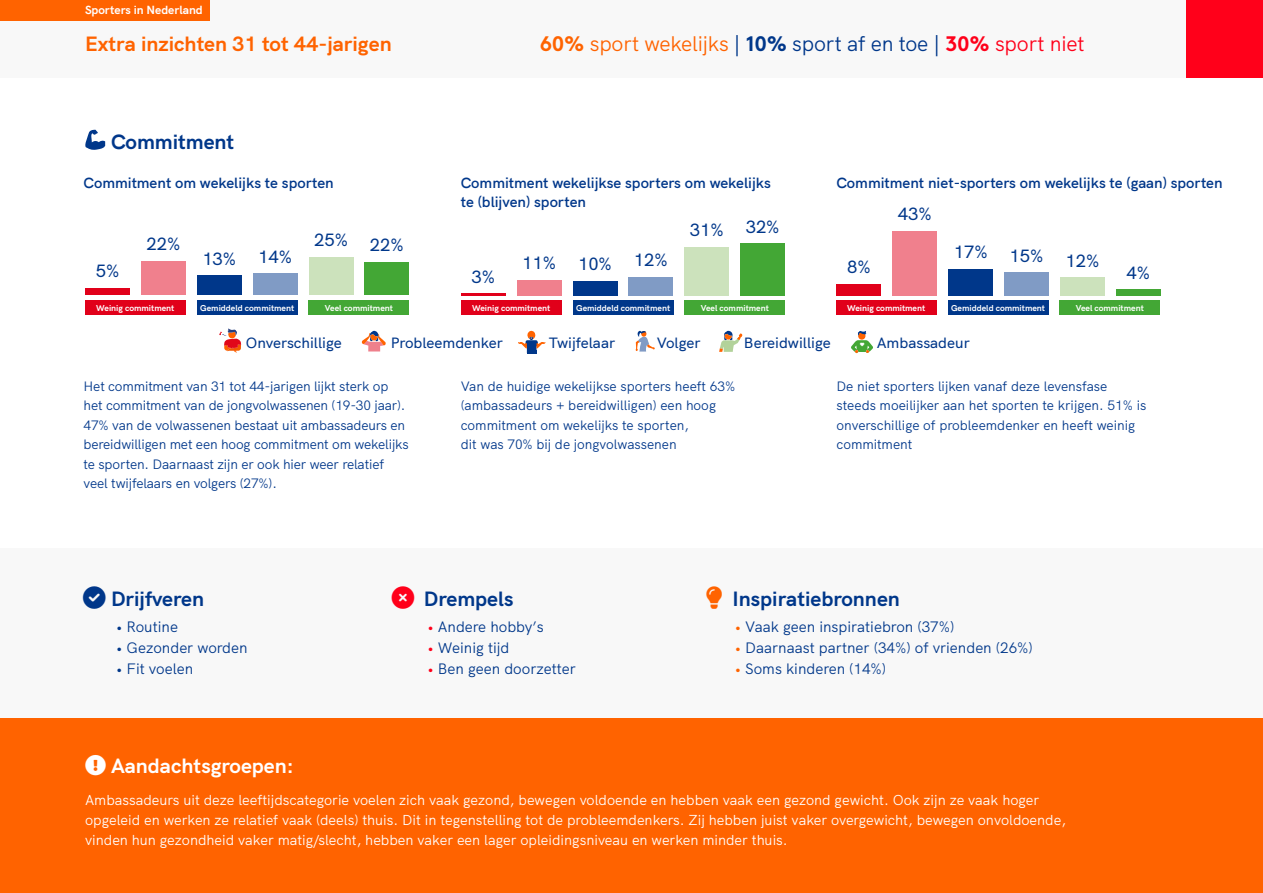
<style>
.page{position:relative;width:1263px;height:893px;background:#fff}
.page>*{position:absolute;margin:0;border:0;box-sizing:border-box;transform-origin:0 0}
.t1{font:21px "HK Grotesk";letter-spacing:-.01em;color:#ff6300}
.t2{font:700 21px "HK Grotesk";color:#00378a}
.t3{font:700 21px "HK Grotesk";color:#ff6300}
.t4{font:700 21px "HK Grotesk";color:#fff}
.t5{font:500 18px "HK Grotesk";color:#00378a}
.t6{font:500 15.15px "HK Grotesk";color:#00378a}
.t7{font:15px "HK Grotesk";color:#00378a}
.t8{font:600 15px/18.3px "HK Grotesk";color:#00378a}
.t9{font:14.25px/20px "HK Grotesk";color:#fff}
.t10{font:13.5px/19.5px "HK Grotesk";letter-spacing:-.01em;color:#00378a}
.t11{font:700 12px "HK Grotesk";color:#fff}
.t12{font:700 8.7px "HK Grotesk";color:#fff}
.s1{font-family:"Brown";font-weight:700}
.s2{font-weight:500;color:#00378a}
.s3{font-family:"Brown";font-weight:700;color:#00378a}
.s4{color:#00378a}
.s5{font-family:"Brown";font-weight:700;color:#ff001a}
.s6{color:#ff001a}
.s7{color:#ff6300}
</style>
<div class="page">
<div style="left:0;top:0;width:1263px;height:78px;background:#f8f8f8"></div>
<div style="left:0;top:548px;width:1263px;height:170px;background:#f8f8f8"></div>
<div style="left:1186px;top:0;width:77px;height:78px;background:#ff001a"></div>
<div style="left:0;top:718px;width:1263px;height:175px;background:#ff6300"></div>
<div style="left:85px;top:288px;width:45px;height:6px;background:#e1001a"></div>
<hr style="left:461px;top:293px;width:45px;height:3px;background:#e1001a">
<div style="left:836px;top:284px;width:45px;height:12px;background:#e1001a"></div>
<div style="left:141px;top:261px;width:45px;height:33px;background:#f0808d"></div>
<div style="left:517px;top:280px;width:44px;height:16px;background:#f0808d"></div>
<div style="left:892px;top:231px;width:45px;height:65px;background:#f0808d"></div>
<div style="left:197px;top:275px;width:45px;height:19px;background:#00378a"></div>
<div style="left:573px;top:281px;width:44px;height:15px;background:#00378a"></div>
<div style="left:948px;top:269px;width:45px;height:27px;background:#00378a"></div>
<div style="left:253px;top:273px;width:45px;height:21px;background:#809bc5"></div>
<div style="left:628px;top:277px;width:45px;height:19px;background:#809bc5"></div>
<div style="left:1004px;top:272px;width:45px;height:24px;background:#809bc5"></div>
<div style="left:309px;top:257px;width:44px;height:37px;background:#cce2bc"></div>
<div style="left:684px;top:247px;width:45px;height:49px;background:#cce2bc"></div>
<div style="left:1060px;top:277px;width:45px;height:19px;background:#cce2bc"></div>
<div style="left:364px;top:262px;width:45px;height:32px;background:#43a735"></div>
<div style="left:740px;top:243px;width:45px;height:53px;background:#43a735"></div>
<div style="left:1116px;top:289px;width:45px;height:7px;background:#43a735"></div>
<div style="left:85px;top:301px;width:101px;height:14px;background:#e1001a"></div>
<div style="left:461px;top:301px;width:101px;height:14px;background:#e1001a"></div>
<div style="left:836px;top:301px;width:100px;height:14px;background:#e1001a"></div>
<div style="left:197px;top:301px;width:100px;height:14px;background:#00378a"></div>
<div style="left:573px;top:301px;width:100px;height:14px;background:#00378a"></div>
<div style="left:948px;top:301px;width:100px;height:14px;background:#00378a"></div>
<div style="left:309px;top:301px;width:100px;height:14px;background:#43a735"></div>
<div style="left:684px;top:301px;width:101px;height:14px;background:#43a735"></div>
<div style="left:1059px;top:301px;width:101px;height:14px;background:#43a735"></div>
<svg style="left:219px;top:328px;width:22px;height:25px"></svg>
<svg style="left:362px;top:331px;width:24px;height:20px"></svg>
<svg style="left:636px;top:331px;width:19px;height:21px"></svg>
<svg style="left:719px;top:331px;width:23px;height:21px"></svg>
<svg style="left:518px;top:331px;width:27px;height:22px"></svg>
<div style="left:0;top:0;width:210px;height:20px;background:#ff6300"></div>
<svg style="left:85px;top:129px;width:21px;height:21px"></svg>
<svg style="left:851px;top:331px;width:22px;height:22px"></svg>
<p class="t11" style="left:85px;top:1px;width:119px">Sporters in Nederland</p>
<h1 class="t3" style="left:85px;top:27px;width:308px">Extra inzichten 31 tot 44-jarigen</h1>
<h1 class="t1" style="left:540px;top:27px;width:546px"><span class="s1">60%</span> sport wekelijks <span class="s2">|</span> <span class="s3">10%</span> <span class="s4">sport af en toe</span> <span class="s2">|</span> <span class="s5">30%</span> <span class="s6">sport niet</span></h1>
<h1 class="t2" style="left:111px;top:125px;width:125px">Commitment</h1>
<p class="t8" style="left:84px;top:173px;width:252px">Commitment om wekelijks te sporten</p>
<p class="t8" style="left:461px;top:173px;width:312px">Commitment wekelijkse sporters om wekelijks te (blijven) sporten</p>
<p class="t8" style="left:836px;top:173px;width:388px">Commitment niet-sporters om wekelijks te (gaan) sporten</p>
<h2 class="t5" style="left:898px;top:200px;width:35px">43%</h2>
<h2 class="t5" style="left:746px;top:213px;width:35px">32%</h2>
<h2 class="t5" style="left:690px;top:215px;width:35px">31%</h2>
<h2 class="t5" style="left:314px;top:225px;width:35px">25%</h2>
<h2 class="t5" style="left:146px;top:230px;width:35px">22%</h2>
<h2 class="t5" style="left:370px;top:231px;width:35px">22%</h2>
<h2 class="t5" style="left:258px;top:242px;width:35px">14%</h2>
<h2 class="t5" style="left:954px;top:238px;width:35px">17%</h2>
<h2 class="t5" style="left:634px;top:245px;width:35px">12%</h2>
<h2 class="t5" style="left:1010px;top:241px;width:35px">15%</h2>
<h2 class="t5" style="left:202px;top:244px;width:35px">13%</h2>
<h2 class="t5" style="left:578px;top:250px;width:35px">10%</h2>
<h2 class="t5" style="left:1065px;top:246px;width:35px">12%</h2>
<h2 class="t5" style="left:522px;top:249px;width:35px">11%</h2>
<h2 class="t5" style="left:847px;top:253px;width:25px">8%</h2>
<h2 class="t5" style="left:96px;top:257px;width:25px">5%</h2>
<h2 class="t5" style="left:471px;top:262px;width:25px">3%</h2>
<h2 class="t5" style="left:1126px;top:258px;width:25px">4%</h2>
<p class="t12" style="left:96px;top:301px;width:80px">Weinig commitment</p>
<p class="t12" style="left:200px;top:301px;width:96px">Gemiddeld commitment</p>
<p class="t12" style="left:325px;top:301px;width:70px">Veel commitment</p>
<p class="t12" style="left:472px;top:301px;width:80px">Weinig commitment</p>
<p class="t12" style="left:576px;top:301px;width:96px">Gemiddeld commitment</p>
<p class="t12" style="left:701px;top:301px;width:70px">Veel commitment</p>
<p class="t12" style="left:847px;top:301px;width:80px">Weinig commitment</p>
<p class="t12" style="left:951px;top:301px;width:96px">Gemiddeld commitment</p>
<p class="t12" style="left:1076px;top:301px;width:70px">Veel commitment</p>
<p class="t6" style="left:246px;top:331px;width:98px">Onverschillige</p>
<p class="t6" style="left:391px;top:331px;width:114px">Probleemdenker</p>
<p class="t6" style="left:549px;top:331px;width:68px">Twijfelaar</p>
<p class="t6" style="left:657px;top:331px;width:45px">Volger</p>
<p class="t6" style="left:744px;top:331px;width:88px">Bereidwillige</p>
<p class="t6" style="left:877px;top:331px;width:95px">Ambassadeur</p>
<p class="t10" style="left:84px;top:375px;width:327px">Het commitment van 31 tot 44-jarigen lijkt sterk op het commitment van de jongvolwassenen (19-30 jaar).<br>47% van de volwassenen bestaat uit ambassadeurs en bereidwilligen met een hoog commitment om wekelijks te sporten. Daarnaast zijn er ook hier weer relatief veel twijfelaars en volgers (27%).</p>
<p class="t10" style="left:461px;top:375px;width:276px">Van de huidige wekelijkse sporters heeft 63% (ambassadeurs + bereidwilligen) een hoog commitment om wekelijks te sporten,<br>dit was 70% bij de jongvolwassenen</p>
<p class="t10" style="left:836px;top:375px;width:311px">De niet sporters lijken vanaf deze levensfase steeds moeilijker aan het sporten te krijgen. 51% is onverschillige of probleemdenker en heeft weinig commitment</p>
<h1 class="t2" style="left:111px;top:582px;width:95px">Drijfveren</h1>
<p class="t7" style="left:116px;top:615px;width:63px">• Routine</p>
<p class="t7" style="left:116px;top:636px;width:133px">• Gezonder worden</p>
<p class="t7" style="left:116px;top:657px;width:79px">• Fit voelen</p>
<h1 class="t4" style="left:111px;top:750px;width:184px">Aandachtsgroepen:</h1>
<h1 class="t2" style="left:424px;top:582px;width:91px">Drempels</h1>
<h1 class="t2" style="left:732px;top:582px;width:169px">Inspiratiebronnen</h1>
<p class="t7" style="left:427px;top:615px;width:118px"><span class="s6">•</span> Andere hobby’s</p>
<p class="t7" style="left:427px;top:636px;width:84px"><span class="s6">•</span> Weinig tijd</p>
<p class="t7" style="left:427px;top:657px;width:150px"><span class="s6">•</span> Ben geen doorzetter</p>
<p class="t7" style="left:735px;top:615px;width:221px"><span class="s7">•</span> Vaak geen inspiratiebron (37%)</p>
<p class="t7" style="left:735px;top:636px;width:300px"><span class="s7">•</span> Daarnaast partner (34%) of vrienden (26%)</p>
<p class="t7" style="left:735px;top:657px;width:153px"><span class="s7">•</span> Soms kinderen (14%)</p>
<p class="t9" style="left:85px;top:789px;width:982px">Ambassadeurs uit deze leeftijdscategorie voelen zich vaak gezond, bewegen voldoende en hebben vaak een gezond gewicht. Ook zijn ze vaak hoger opgeleid en werken ze relatief vaak (deels) thuis. Dit in tegenstelling tot de probleemdenkers. Zij hebben juist vaker overgewicht, bewegen onvoldoende, vinden hun gezondheid vaker matig/slecht, hebben vaker een lager opleidingsniveau en werken minder thuis.</p>
</div>
